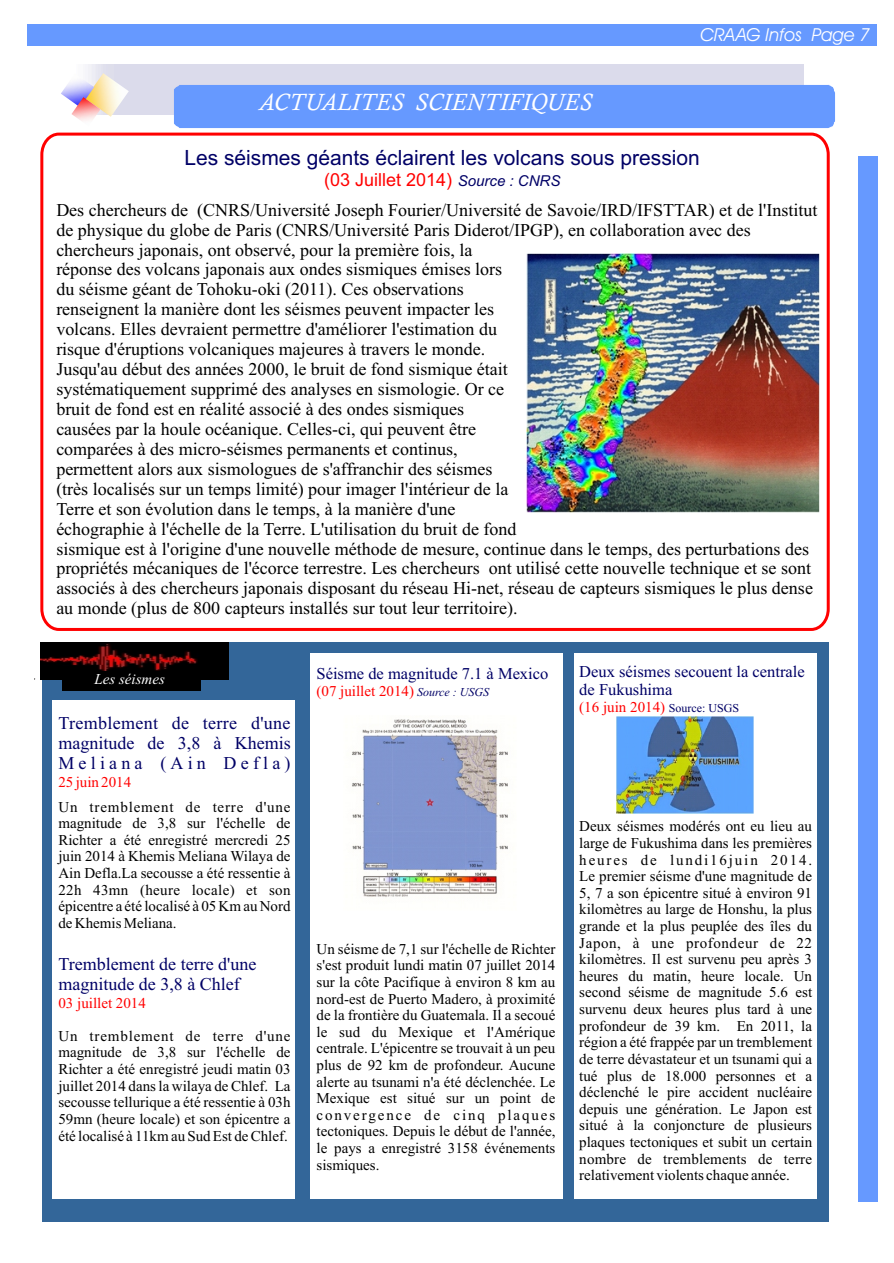
<style>
.page{position:relative;width:894px;height:1263px;background:#fff}
.page>*{position:absolute;margin:0;border:0;box-sizing:border-box;transform-origin:0 0}
.t1{font:italic 24px "Calisto";color:#fff}
.t2{font:21px "Arial";color:#006}
.t3{font:18px/20px "Times New Roman";color:#000}
.t4{font:18px/20px "Times New Roman";color:#006;text-align:justify}
.t5{font:18px "Arial";color:#f00}
.t6{font:italic 18px "Avant Garde Bk BT";color:#fff}
.t7{font:16.5px/18.3px "Times New Roman";color:#006}
.t8{font:15px/16.6px "Times New Roman";color:#000;text-align:justify}
.t9{font:15px "Times New Roman";color:#f00}
.t10{font:italic 15px "Times New Roman";color:#fff}
.t11{font:12px "Times New Roman";color:#006}
.s1{font-style:italic;font-size:15px;color:#006}
.s2{font-style:italic;font-size:12px;color:#006}
</style>
<div class="page">
<div style="left:27px;top:24px;width:849px;height:22px;background:#69f"></div>
<div style="left:858px;top:156px;width:20px;height:1045px;background:#69f"></div>
<div style="left:116px;top:64px;width:688px;height:51px;background:#dbdbeb"></div>
<div style="left:174px;top:85px;width:661px;height:43px;background:#69f"></div>
<hr style="left:79px;top:64px;width:1px;height:51px;background:#fafafc">
<hr style="left:80px;top:64px;width:1px;height:51px;background:#fafafc">
<hr style="left:81px;top:64px;width:1px;height:51px;background:#fafafc">
<hr style="left:82px;top:64px;width:1px;height:51px;background:#fafafc">
<hr style="left:83px;top:64px;width:1px;height:51px;background:#f7f7fa">
<hr style="left:84px;top:64px;width:2px;height:51px;background:#f7f7fa">
<hr style="left:86px;top:64px;width:1px;height:51px;background:#f5f5fa">
<hr style="left:87px;top:64px;width:1px;height:51px;background:#f5f5fa">
<hr style="left:89px;top:64px;width:1px;height:51px;background:#f2f2f7">
<hr style="left:90px;top:64px;width:1px;height:51px;background:#f2f2f7">
<hr style="left:91px;top:64px;width:1px;height:51px;background:#f0f0f5">
<hr style="left:92px;top:64px;width:1px;height:51px;background:#ededf5">
<hr style="left:93px;top:64px;width:1px;height:51px;background:#ededf5">
<hr style="left:94px;top:64px;width:1px;height:51px;background:#ededf5">
<hr style="left:95px;top:64px;width:2px;height:51px;background:#ebebf2">
<hr style="left:97px;top:64px;width:1px;height:51px;background:#e8e8f2">
<hr style="left:98px;top:64px;width:1px;height:51px;background:#e8e8f2">
<hr style="left:99px;top:64px;width:1px;height:51px;background:#e6e6f0">
<hr style="left:100px;top:64px;width:1px;height:51px;background:#e6e6f0">
<hr style="left:101px;top:64px;width:1px;height:51px;background:#e3e3f0">
<hr style="left:102px;top:64px;width:1px;height:51px;background:#e3e3ed">
<hr style="left:103px;top:64px;width:1px;height:51px;background:#e0e0ed">
<hr style="left:104px;top:64px;width:1px;height:51px;background:#e0e0ed">
<hr style="left:105px;top:64px;width:2px;height:51px;background:#e0e0ed">
<hr style="left:107px;top:64px;width:2px;height:51px;background:#dedeed">
<hr style="left:109px;top:64px;width:2px;height:51px;background:#dedeeb">
<hr style="left:111px;top:64px;width:3px;height:51px;background:#dedeeb">
<hr style="left:114px;top:64px;width:1px;height:51px;background:#dbdbeb">
<img style="left:88px;top:73px;width:41px;height:44px">
<img style="left:61px;top:74px;width:33px;height:27px">
<img style="left:71px;top:97px;width:30px;height:24px">
<div style="left:42px;top:642px;width:786px;height:580px;background:#369"></div>
<div style="left:52px;top:701px;width:242px;height:498px;background:#fff"></div>
<div style="left:310px;top:653px;width:253px;height:546px;background:#fff"></div>
<img style="left:41px;top:642px;width:188px;height:38px">
<div style="left:62px;top:671px;width:139px;height:20px;background:#000"></div>
<svg style="left:40px;top:132px;width:790px;height:499px"></svg>
<img style="left:527px;top:254px;width:293px;height:258px">
<div style="left:574px;top:653px;width:243px;height:546px;background:#fff"></div>
<img style="left:352px;top:719px;width:156px;height:178px">
<img style="left:616px;top:717px;width:138px;height:96px">
<h1 class="t1" style="left:259px;top:93px;width:335px">ACTUALITES SCIENTIFIQUES</h1>
<p class="t6" style="left:701px;top:27px;width:171px">CRAAG Infos Page 7</p>
<h2 class="t2" style="left:184px;top:150px;width:517px">Les séismes géants éclairent les volcans sous pression</h2>
<p class="t5" style="left:324px;top:173px;width:238px">(03 Juillet 2014) <span class="s1">Source : CNRS</span></p>
<p class="t3" style="left:56px;top:201px;width:763px">Des chercheurs de (CNRS/Université Joseph Fourier/Université de Savoie/IRD/IFSTTAR) et de l'Institut de physique du globe de Paris (CNRS/Université Paris Diderot/IPGP), en collaboration avec des chercheurs japonais, ont observé, pour la première fois, la<br>réponse des volcans japonais aux ondes sismiques émises lors<br>du séisme géant de Tohoku-oki (2011). Ces observations<br>renseignent la manière dont les séismes peuvent impacter les<br>volcans. Elles devraient permettre d'améliorer l'estimation du<br>risque d'éruptions volcaniques majeures à travers le monde.<br>Jusqu'au début des années 2000, le bruit de fond sismique était<br>systématiquement supprimé des analyses en sismologie. Or ce<br>bruit de fond est en réalité associé à des ondes sismiques<br>causées par la houle océanique. Celles-ci, qui peuvent être<br>comparées à des micro-séismes permanents et continus,<br>permettent alors aux sismologues de s'affranchir des séismes<br>(très localisés sur un temps limité) pour imager l'intérieur de la<br>Terre et son évolution dans le temps, à la manière d'une<br>échographie à l'échelle de la Terre. L'utilisation du bruit de fond<br>sismique est à l'origine d'une nouvelle méthode de mesure, continue dans le temps, des perturbations des propriétés mécaniques de l'écorce terrestre. Les chercheurs ont utilisé cette nouvelle technique et se sont associés à des chercheurs japonais disposant du réseau Hi-net, réseau de capteurs sismiques le plus dense au monde (plus de 800 capteurs installés sur tout leur territoire).</p>
<p class="t10" style="left:94px;top:674px;width:72px">Les séismes</p>
<p class="t4" style="left:58px;top:715px;width:234px">Tremblement de terre d'une magnitude de 3,8 à Khemis Meliana (Ain Defla)</p>
<p class="t9" style="left:58px;top:776px;width:74px">25 juin 2014</p>
<p class="t8" style="left:58px;top:800px;width:234px">Un tremblement de terre d'une magnitude de 3,8 sur l'échelle de Richter a été enregistré mercredi 25 juin 2014 à Khemis Meliana Wilaya de Ain Defla.La secousse a été ressentie à 22h 43mn (heure locale) et son épicentre a été localisé à 05 Km au Nord de Khemis Meliana.</p>
<p class="t4" style="left:58px;top:956px;width:199px">Tremblement de terre d'une magnitude de 3,8 à Chlef</p>
<p class="t9" style="left:58px;top:997px;width:89px">03 juillet 2014</p>
<p class="t8" style="left:58px;top:1029px;width:234px">Un tremblement de terre d'une magnitude de 3,8 sur l'échelle de Richter a été enregistré jeudi matin 03 juillet 2014 dans la wilaya de Chlef. La secousse tellurique a été ressentie à 03h 59mn (heure locale) et son épicentre a été localisé à 11km au Sud Est de Chlef.</p>
<p class="t7" style="left:317px;top:666px;width:233px">Séisme de magnitude 7.1 à Mexico</p>
<p class="t9" style="left:317px;top:686px;width:174px">(07 juillet 2014) <span class="s2">Source : USGS</span></p>
<p class="t7" style="left:579px;top:663px;width:227px">Deux séismes secouent la centrale de Fukushima</p>
<p class="t11" style="left:669px;top:703px;width:72px">Source: USGS</p>
<p class="t9" style="left:579px;top:701px;width:87px">(16 juin 2014)</p>
<p class="t8" style="left:317px;top:942px;width:240px">Un séisme de 7,1 sur l'échelle de Richter s'est produit lundi matin 07 juillet 2014 sur la côte Pacifique à environ 8 km au nord-est de Puerto Madero, à proximité de la frontière du Guatemala. Il a secoué le sud du Mexique et l'Amérique centrale. L'épicentre se trouvait à un peu plus de 92 km de profondeur. Aucune alerte au tsunami n'a été déclenchée. Le Mexique est situé sur un point de convergence de cinq plaques tectoniques. Depuis le début de l'année, le pays a enregistré 3158 événements sismiques.</p>
<p class="t8" style="left:579px;top:819px;width:234px">Deux séismes modérés ont eu lieu au large de Fukushima dans les premières heures de lundi16juin 2014.<br>Le premier séisme d'une magnitude de 5, 7 a son épicentre situé à environ 91 kilomètres au large de Honshu, la plus grande et la plus peuplée des îles du Japon, à une profondeur de 22 kilomètres. Il est survenu peu après 3 heures du matin, heure locale. Un second séisme de magnitude 5.6 est survenu deux heures plus tard à une profondeur de 39 km. En 2011, la région a été frappée par un tremblement de terre dévastateur et un tsunami qui a tué plus de 18.000 personnes et a déclenché le pire accident nucléaire depuis une génération. Le Japon est situé à la conjoncture de plusieurs plaques tectoniques et subit un certain nombre de tremblements de terre relativement violents chaque année.</p>
</div>
